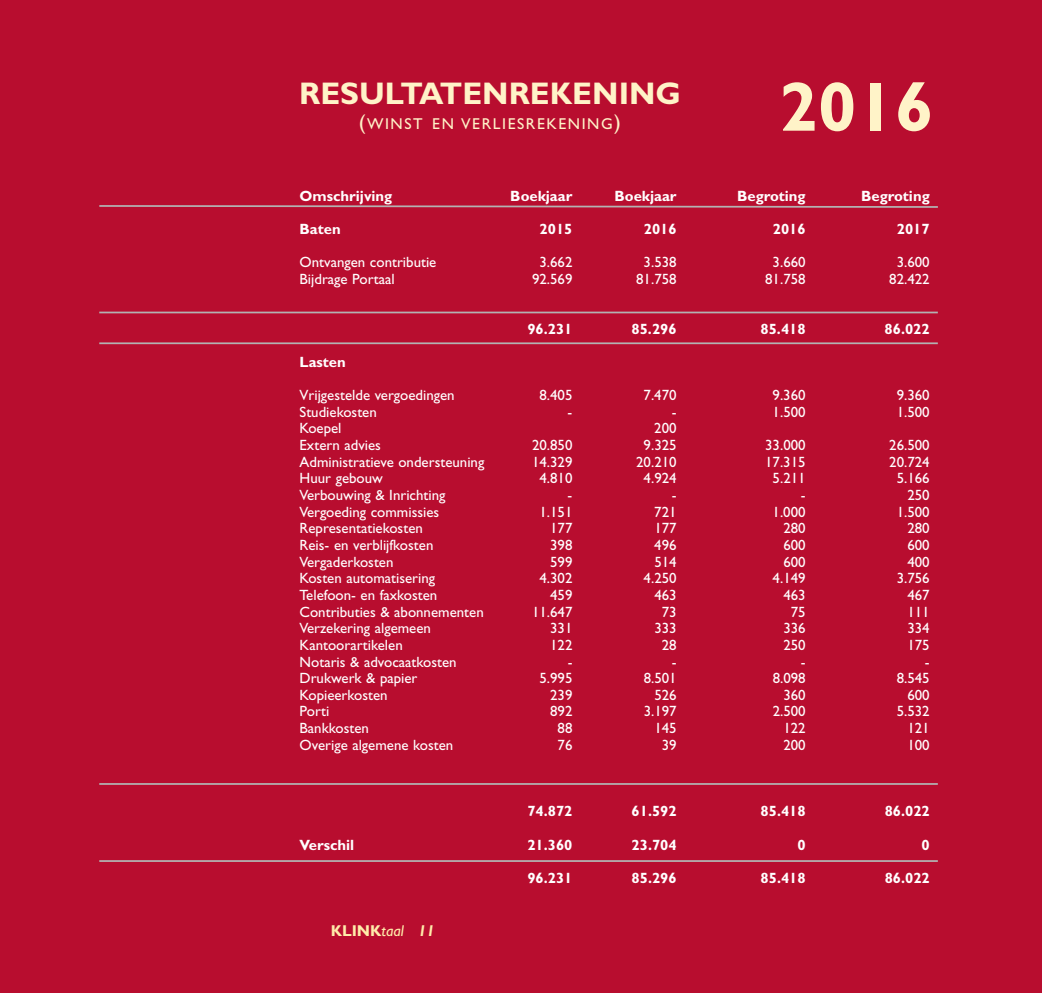
<style>
.page{position:relative;width:1042px;height:993px;background:#fff}
.page>*{position:absolute;margin:0;border:0;box-sizing:border-box;transform-origin:0 0}
.t1{font:700 70px "Gill Sans";color:#fff3c8}
.t2{font:700 31.32px "Gill Sans";color:#fff3c8}
.t3{font:15.75px "Gill Sans";letter-spacing:.1em;color:#fff3c8}
.t4{font:700 15.75px "Gill Sans";color:#ffecaa}
.t5{font:14.88px "Gill Sans";color:#fff}
.t6{font:700 14.88px "Gill Sans";color:#fff}
.s1{font-size:21px}
.s2{font-weight:400;font-style:italic}
.s3{font-style:italic}
</style>
<div class="page">
<div style="left:0;top:0;width:1042px;height:992px;background:#b80d2f"></div>
<hr style="left:99px;top:311px;width:839px;height:2px;background:#b3b2b2">
<hr style="left:99px;top:342px;width:839px;height:2px;background:#b3b2b2">
<svg style="left:99px;top:205px;width:839px;height:3px"></svg>
<hr style="left:99px;top:782px;width:839px;height:2px;background:#b3b2b2">
<hr style="left:99px;top:859px;width:839px;height:2px;background:#b3b2b2">
<h2 class="t2" style="left:299px;top:75px;width:383px">RESULTATENREKENING</h2>
<p class="t3" style="left:359px;top:114px;width:264px"><span class="s1">(</span>WINST EN VERLIESREKENING<span class="s1">)</span></p>
<h1 class="t1" style="left:779px;top:66px;width:156px">2016</h1>
<p class="t6" style="left:299px;top:187px;width:94px">Omschrijving</p>
<p class="t6" style="left:510px;top:187px;width:64px">Boekjaar</p>
<p class="t6" style="left:614px;top:187px;width:64px">Boekjaar</p>
<p class="t6" style="left:737px;top:187px;width:70px">Begroting</p>
<p class="t6" style="left:861px;top:187px;width:70px">Begroting</p>
<p class="t6" style="left:299px;top:220px;width:43px">Baten</p>
<p class="t6" style="left:539px;top:220px;width:34px">2015</p>
<p class="t6" style="left:644px;top:220px;width:34px">2016</p>
<p class="t6" style="left:773px;top:220px;width:34px">2016</p>
<p class="t6" style="left:897px;top:220px;width:34px">2017</p>
<p class="t5" style="left:299px;top:253px;width:138px">Ontvangen contributie</p>
<p class="t5" style="left:539px;top:253px;width:35px">3.662</p>
<p class="t5" style="left:643px;top:253px;width:35px">3.538</p>
<p class="t5" style="left:772px;top:253px;width:35px">3.660</p>
<p class="t5" style="left:896px;top:253px;width:35px">3.600</p>
<p class="t5" style="left:299px;top:270px;width:97px">Bijdrage Portaal</p>
<p class="t5" style="left:532px;top:270px;width:42px">92.569</p>
<p class="t5" style="left:636px;top:270px;width:42px">81.758</p>
<p class="t5" style="left:765px;top:270px;width:42px">81.758</p>
<p class="t5" style="left:889px;top:270px;width:42px">82.422</p>
<p class="t6" style="left:527px;top:320px;width:47px">96.231</p>
<p class="t6" style="left:631px;top:320px;width:47px">85.296</p>
<p class="t6" style="left:760px;top:320px;width:47px">85.418</p>
<p class="t6" style="left:884px;top:320px;width:47px">86.022</p>
<p class="t6" style="left:299px;top:353px;width:48px">Lasten</p>
<p class="t5" style="left:299px;top:386px;width:157px">Vrijgestelde vergoedingen</p>
<p class="t5" style="left:539px;top:386px;width:35px">8.405</p>
<p class="t5" style="left:643px;top:386px;width:35px">7.470</p>
<p class="t5" style="left:772px;top:386px;width:35px">9.360</p>
<p class="t5" style="left:896px;top:386px;width:35px">9.360</p>
<p class="t5" style="left:299px;top:403px;width:79px">Studiekosten</p>
<p class="t5" style="left:568px;top:403px;width:6px">-</p>
<p class="t5" style="left:672px;top:403px;width:6px">-</p>
<p class="t5" style="left:772px;top:403px;width:35px">1.500</p>
<p class="t5" style="left:896px;top:403px;width:35px">1.500</p>
<p class="t5" style="left:299px;top:420px;width:44px">Koepel</p>
<p class="t5" style="left:654px;top:420px;width:24px">200</p>
<p class="t5" style="left:299px;top:436px;width:83px">Extern advies</p>
<p class="t5" style="left:532px;top:436px;width:42px">20.850</p>
<p class="t5" style="left:643px;top:436px;width:35px">9.325</p>
<p class="t5" style="left:765px;top:436px;width:42px">33.000</p>
<p class="t5" style="left:889px;top:436px;width:42px">26.500</p>
<p class="t5" style="left:299px;top:453px;width:186px">Administratieve ondersteuning</p>
<p class="t5" style="left:532px;top:453px;width:42px">14.329</p>
<p class="t5" style="left:636px;top:453px;width:42px">20.210</p>
<p class="t5" style="left:765px;top:453px;width:42px">17.315</p>
<p class="t5" style="left:889px;top:453px;width:42px">20.724</p>
<p class="t5" style="left:299px;top:469px;width:85px">Huur gebouw</p>
<p class="t5" style="left:539px;top:469px;width:35px">4.810</p>
<p class="t5" style="left:643px;top:469px;width:35px">4.924</p>
<p class="t5" style="left:772px;top:469px;width:35px">5.211</p>
<p class="t5" style="left:896px;top:469px;width:35px">5.166</p>
<p class="t5" style="left:299px;top:486px;width:147px">Verbouwing &amp; Inrichting</p>
<p class="t5" style="left:568px;top:486px;width:6px">-</p>
<p class="t5" style="left:672px;top:486px;width:6px">-</p>
<p class="t5" style="left:801px;top:486px;width:6px">-</p>
<p class="t5" style="left:907px;top:486px;width:24px">250</p>
<p class="t5" style="left:299px;top:503px;width:141px">Vergoeding commissies</p>
<p class="t5" style="left:539px;top:503px;width:35px">1.151</p>
<p class="t5" style="left:654px;top:503px;width:24px">721</p>
<p class="t5" style="left:772px;top:503px;width:35px">1.000</p>
<p class="t5" style="left:896px;top:503px;width:35px">1.500</p>
<p class="t5" style="left:299px;top:519px;width:125px">Representatiekosten</p>
<p class="t5" style="left:550px;top:519px;width:24px">177</p>
<p class="t5" style="left:654px;top:519px;width:24px">177</p>
<p class="t5" style="left:783px;top:519px;width:24px">280</p>
<p class="t5" style="left:907px;top:519px;width:24px">280</p>
<p class="t5" style="left:299px;top:536px;width:135px">Reis- en verblijfkosten</p>
<p class="t5" style="left:550px;top:536px;width:24px">398</p>
<p class="t5" style="left:654px;top:536px;width:24px">496</p>
<p class="t5" style="left:783px;top:536px;width:24px">600</p>
<p class="t5" style="left:907px;top:536px;width:24px">600</p>
<p class="t5" style="left:299px;top:553px;width:95px">Vergaderkosten</p>
<p class="t5" style="left:550px;top:553px;width:24px">599</p>
<p class="t5" style="left:654px;top:553px;width:24px">514</p>
<p class="t5" style="left:783px;top:553px;width:24px">600</p>
<p class="t5" style="left:907px;top:553px;width:24px">400</p>
<p class="t5" style="left:299px;top:569px;width:137px">Kosten automatisering</p>
<p class="t5" style="left:539px;top:569px;width:35px">4.302</p>
<p class="t5" style="left:643px;top:569px;width:35px">4.250</p>
<p class="t5" style="left:772px;top:569px;width:35px">4.149</p>
<p class="t5" style="left:896px;top:569px;width:35px">3.756</p>
<p class="t5" style="left:299px;top:586px;width:139px">Telefoon- en faxkosten</p>
<p class="t5" style="left:550px;top:586px;width:24px">459</p>
<p class="t5" style="left:654px;top:586px;width:24px">463</p>
<p class="t5" style="left:783px;top:586px;width:24px">463</p>
<p class="t5" style="left:907px;top:586px;width:24px">467</p>
<p class="t5" style="left:300px;top:602px;width:186px">Contributies &amp; abonnementen</p>
<p class="t5" style="left:532px;top:602px;width:42px">11.647</p>
<p class="t5" style="left:662px;top:602px;width:16px">73</p>
<p class="t5" style="left:791px;top:602px;width:16px">75</p>
<p class="t5" style="left:907px;top:602px;width:24px">111</p>
<p class="t5" style="left:300px;top:619px;width:133px">Verzekering algemeen</p>
<p class="t5" style="left:550px;top:619px;width:24px">331</p>
<p class="t5" style="left:654px;top:619px;width:24px">333</p>
<p class="t5" style="left:783px;top:619px;width:24px">336</p>
<p class="t5" style="left:907px;top:619px;width:24px">334</p>
<p class="t5" style="left:300px;top:636px;width:105px">Kantoorartikelen</p>
<p class="t5" style="left:550px;top:636px;width:24px">122</p>
<p class="t5" style="left:662px;top:636px;width:16px">28</p>
<p class="t5" style="left:783px;top:636px;width:24px">250</p>
<p class="t5" style="left:907px;top:636px;width:24px">175</p>
<p class="t5" style="left:300px;top:652px;width:159px">Notaris &amp; advocaatkosten</p>
<p class="t5" style="left:568px;top:652px;width:6px">-</p>
<p class="t5" style="left:672px;top:652px;width:6px">-</p>
<p class="t5" style="left:801px;top:652px;width:6px">-</p>
<p class="t5" style="left:925px;top:652px;width:6px">-</p>
<p class="t5" style="left:300px;top:669px;width:119px">Drukwerk &amp; papier</p>
<p class="t5" style="left:539px;top:669px;width:35px">5.995</p>
<p class="t5" style="left:644px;top:669px;width:35px">8.501</p>
<p class="t5" style="left:773px;top:669px;width:35px">8.098</p>
<p class="t5" style="left:897px;top:669px;width:35px">8.545</p>
<p class="t5" style="left:300px;top:686px;width:90px">Kopieerkosten</p>
<p class="t5" style="left:550px;top:686px;width:24px">239</p>
<p class="t5" style="left:654px;top:686px;width:24px">526</p>
<p class="t5" style="left:783px;top:686px;width:24px">360</p>
<p class="t5" style="left:907px;top:686px;width:24px">600</p>
<p class="t5" style="left:300px;top:702px;width:31px">Porti</p>
<p class="t5" style="left:550px;top:702px;width:24px">892</p>
<p class="t5" style="left:644px;top:702px;width:35px">3.197</p>
<p class="t5" style="left:772px;top:702px;width:35px">2.500</p>
<p class="t5" style="left:897px;top:702px;width:35px">5.532</p>
<p class="t5" style="left:300px;top:719px;width:71px">Bankkosten</p>
<p class="t5" style="left:557px;top:719px;width:16px">88</p>
<p class="t5" style="left:654px;top:719px;width:24px">145</p>
<p class="t5" style="left:783px;top:719px;width:24px">122</p>
<p class="t5" style="left:907px;top:719px;width:24px">121</p>
<p class="t5" style="left:300px;top:736px;width:155px">Overige algemene kosten</p>
<p class="t5" style="left:557px;top:736px;width:16px">76</p>
<p class="t5" style="left:662px;top:736px;width:16px">39</p>
<p class="t5" style="left:783px;top:736px;width:24px">200</p>
<p class="t5" style="left:907px;top:736px;width:24px">100</p>
<p class="t6" style="left:527px;top:802px;width:47px">74.872</p>
<p class="t6" style="left:631px;top:802px;width:47px">61.592</p>
<p class="t6" style="left:760px;top:802px;width:47px">85.418</p>
<p class="t6" style="left:884px;top:802px;width:47px">86.022</p>
<p class="t6" style="left:300px;top:835px;width:56px">Verschil</p>
<p class="t6" style="left:527px;top:835px;width:47px">21.360</p>
<p class="t6" style="left:631px;top:835px;width:47px">23.704</p>
<p class="t6" style="left:797px;top:835px;width:10px">0</p>
<p class="t6" style="left:921px;top:835px;width:10px">0</p>
<p class="t6" style="left:527px;top:868px;width:47px">96.231</p>
<p class="t6" style="left:631px;top:868px;width:47px">85.296</p>
<p class="t6" style="left:760px;top:868px;width:47px">85.418</p>
<p class="t6" style="left:884px;top:868px;width:47px">86.022</p>
<p class="t4" style="left:331px;top:921px;width:106px">KLINK<span class="s2">taal</span> <span class="s3">11</span></p>
</div>
